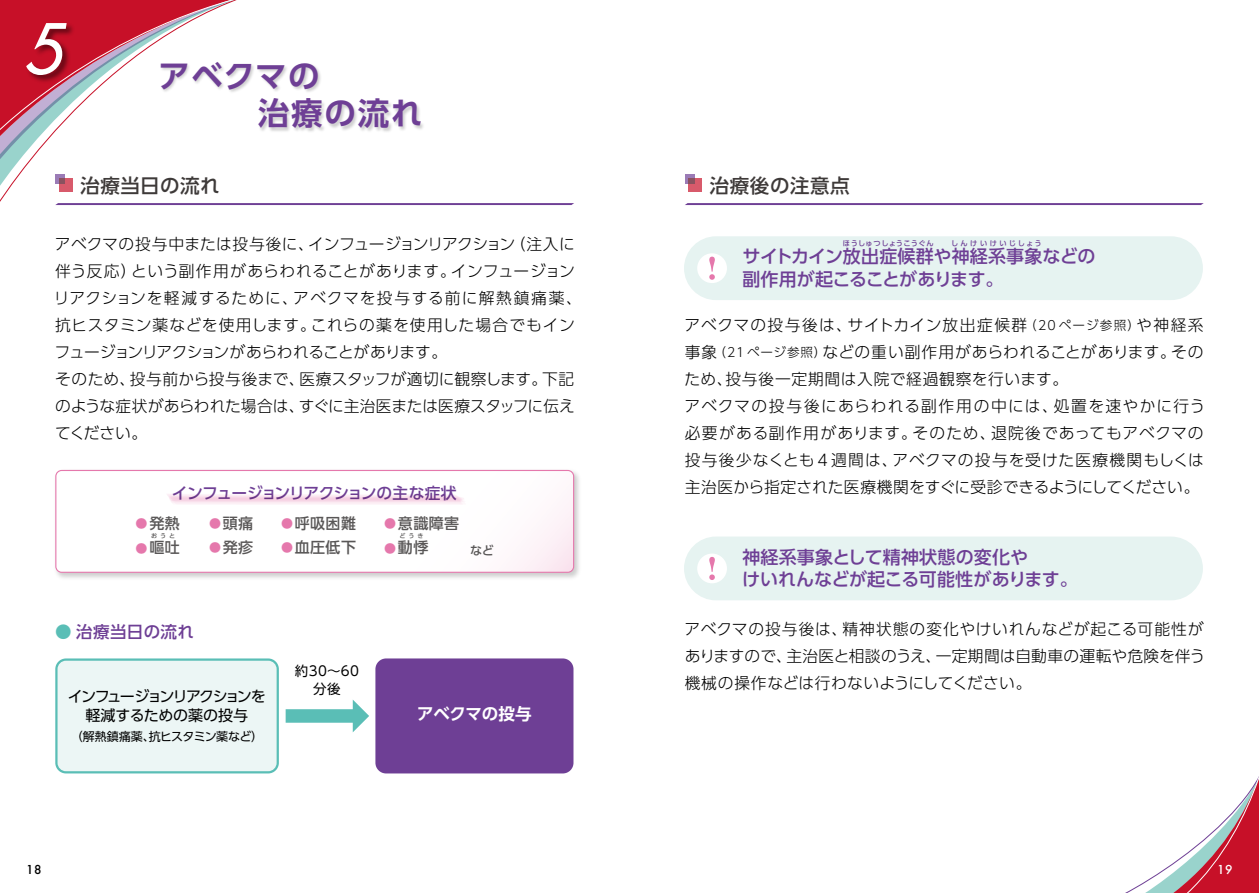
<style>
.page{position:relative;width:1259px;height:893px;background:#fff}
.page>*{position:absolute;margin:0;border:0;box-sizing:border-box;transform-origin:0 0}
.t1{font:italic 67.5px "Futura";color:#fff}
.t2{font:700 31.5px/37.5px "UD Shin Go Pro De";letter-spacing:.05em;color:#6e3f95}
.t3{font:500 19.5px "UD Shin Go Pro";letter-spacing:.025em;color:#3e3a39}
.t4{font:500 18px/22.5px "UD Shin Go Pro";color:#6e3f95}
.t5{font:500 18px "UD Shin Go Pro";letter-spacing:-.04em;color:#6e3f95}
.t6{font:500 16.5px "UD Shin Go Pro";letter-spacing:.025em;color:#6e3f95}
.t7{font:700 16.5px "UD Shin Go Pro De";letter-spacing:-.005em;color:#fff}
.t8{font:300 15.75px/27px "UD Shin Go Pro";letter-spacing:.025em;color:#000}
.t9{font:300 15.75px/27px "UD Shin Go Pro";letter-spacing:.05em;color:#000}
.t10{font:500 15.75px "UD Shin Go Pro";letter-spacing:-.045em;color:#6e3f95}
.t11{font:500 15px "UD Shin Go Pro";letter-spacing:.025em;color:#595757}
.t12{font:15px/19.5px "UD Shin Go Pro";letter-spacing:-.08em;color:#000;text-align:center}
.t13{font:13.5px/18px "UD Shin Go Pro";letter-spacing:.025em;color:#000;text-align:center}
.t14{font:12px "UD Shin Go Pro";letter-spacing:-.045em;color:#000}
.t15{font:500 12px "Futura";color:#000}
.t16{font:500 12px "Futura";color:#fff}
.t17{font:500 12px "UD Shin Go Pro";color:#e578ac}
.t18{font:500 12px "UD Shin Go Pro";color:#595757}
.t19{font:500 7.2px "UD Shin Go Pro";letter-spacing:.05em;color:#6e3f95}
.t20{font:500 7.2px "UD Shin Go Pro";letter-spacing:.31em;color:#6e3f95}
.t21{font:500 6px "UD Shin Go Pro";letter-spacing:.48em;color:#595757}
.s1{font-size:12px;color:#e578ac}
.s2{color:#5abeb6}
.s3{font-size:12.6px}
</style>
<div class="page">
<svg style="left:0;top:151px;width:38px;height:25px"></svg>
<svg style="left:0;top:0;width:237px;height:151px"></svg>
<svg style="left:1125px;top:776px;width:134px;height:117px"></svg>
<img style="left:157px;top:58px;width:266px;height:86px">
<img style="left:21px;top:13px;width:57px;height:90px">
<img style="left:57px;top:469px;width:522px;height:109px">
<svg style="left:55px;top:470px;width:519px;height:103px"></svg>
<svg style="left:166px;top:493px;width:300px;height:12px"></svg>
<div style="left:375px;top:658px;width:198px;height:115px;background:#6e3f95;border-radius:11px"></div>
<svg style="left:55px;top:658px;width:224px;height:115px"></svg>
<div style="left:286px;top:709px;width:69px;height:14px;background:#5abeb6"></div>
<svg style="left:353px;top:700px;width:16px;height:32px"></svg>
<div style="left:684px;top:236px;width:519px;height:64px;background:#e6f3f1;border-radius:32px"></div>
<div style="left:697px;top:253px;width:30px;height:30px;background:#fff;border-radius:50%"></div>
<svg style="left:709px;top:257px;width:6px;height:23px"></svg>
<div style="left:684px;top:537px;width:519px;height:63px;background:#e6f3f1;border-radius:32px"></div>
<div style="left:697px;top:554px;width:30px;height:29px;background:#fff;border-radius:50%"></div>
<svg style="left:709px;top:557px;width:6px;height:23px"></svg>
<svg style="left:55px;top:203px;width:519px;height:2px"></svg>
<div style="left:59px;top:178px;width:13px;height:14px;background:#d85a6b"></div>
<svg style="left:55px;top:174px;width:10px;height:10px"></svg>
<svg style="left:685px;top:203px;width:518px;height:2px"></svg>
<div style="left:688px;top:178px;width:14px;height:14px;background:#d85a6b"></div>
<svg style="left:685px;top:174px;width:9px;height:10px"></svg>
<h1 class="t1" style="left:23px;top:5px;width:41px">5</h1>
<h2 class="t2" style="left:158px;top:56px;width:265px">アベクマの<br>　　　治療の流れ</h2>
<p class="t3" style="left:80px;top:169px;width:141px">治療当日の流れ</p>
<p class="t3" style="left:710px;top:169px;width:141px">治療後の注意点</p>
<p class="t8" style="left:54px;top:230px;width:530px">アベクマの投与中または投与後に、インフュージョンリアクション（注入に伴う反応）という副作用があらわれることがあります。インフュージョンリアクションを軽減するために、アベクマを投与する前に解熱鎮痛薬、抗ヒスタミン薬などを使用します。これらの薬を使用した場合でもインフュージョンリアクションがあらわれることがあります。<br>そのため、投与前から投与後まで、医療スタッフが適切に観察します。下記のような症状があらわれた場合は、すぐに主治医または医療スタッフに伝えてください。</p>
<p class="t10" style="left:172px;top:480px;width:286px">インフュージョンリアクションの主な症状</p>
<p class="t11" style="left:136px;top:511px;width:46px"><span class="s1">●</span>発熱</p>
<p class="t17" style="left:136px;top:539px;width:13px">●</p>
<p class="t21" style="left:151px;top:531px;width:25px">おうと</p>
<p class="t11" style="left:149px;top:535px;width:32px">嘔吐</p>
<p class="t11" style="left:209px;top:511px;width:46px"><span class="s1">●</span>頭痛</p>
<p class="t11" style="left:209px;top:535px;width:46px"><span class="s1">●</span>発疹</p>
<p class="t11" style="left:281px;top:511px;width:76px"><span class="s1">●</span>呼吸困難</p>
<p class="t11" style="left:281px;top:535px;width:76px"><span class="s1">●</span>血圧低下</p>
<p class="t11" style="left:384px;top:511px;width:76px"><span class="s1">●</span>意識障害</p>
<p class="t17" style="left:384px;top:539px;width:13px">●</p>
<p class="t21" style="left:399px;top:531px;width:25px">どうき</p>
<p class="t11" style="left:398px;top:535px;width:32px">動悸</p>
<p class="t18" style="left:470px;top:540px;width:25px">など</p>
<p class="t6" style="left:55px;top:618px;width:140px"><span class="s2">●</span> 治療当日の流れ</p>
<p class="t12" style="left:68px;top:686px;width:199px">インフュージョンリアクションを軽減するための薬の投与</p>
<p class="t14" style="left:71px;top:726px;width:194px">（解熱鎮痛薬、抗ヒスタミン薬など）</p>
<p class="t13" style="left:295px;top:661px;width:66px">約30～60分後</p>
<p class="t7" style="left:417px;top:701px;width:116px">アベクマの投与</p>
<p class="t19" style="left:843px;top:237px;width:92px">ほうしゅつしょうこうぐん</p>
<p class="t20" style="left:951px;top:237px;width:92px">しんけいけいじしょう</p>
<p class="t5" style="left:742px;top:264px;width:263px">副作用が起こることがあります。</p>
<p class="t4" style="left:742px;top:244px;width:354px">サイトカイン放出症候群や神経系事象などの</p>
<p class="t9" style="left:684px;top:311px;width:522px">アベクマの投与後は、サイトカイン放出症候群<span class="s3">（20ページ参照）</span>や神経系事象<span class="s3">（21ページ参照）</span>などの重い副作用があらわれることがあります。そのため、投与後一定期間は入院で経過観察を行います。<br>アベクマの投与後にあらわれる副作用の中には、処置を速やかに行う必要がある副作用があります。そのため、退院後であってもアベクマの投与後少なくとも 4 週間は、アベクマの投与を受けた医療機関もしくは主治医から指定された医療機関をすぐに受診できるようにしてください。</p>
<p class="t4" style="left:742px;top:545px;width:337px">神経系事象として精神状態の変化や<br>けいれんなどが起こる可能性があります。</p>
<p class="t8" style="left:684px;top:615px;width:522px;text-align:justify">アベクマの投与後は、精神状態の変化やけいれんなどが起こる可能性がありますので、主治医と相談のうえ、一定期間は自動車の運転や危険を伴う機械の操作などは行わないようにしてください。</p>
<p class="t15" style="left:26px;top:862px;width:17px">18</p>
<p class="t16" style="left:1217px;top:862px;width:17px">19</p>
</div>
